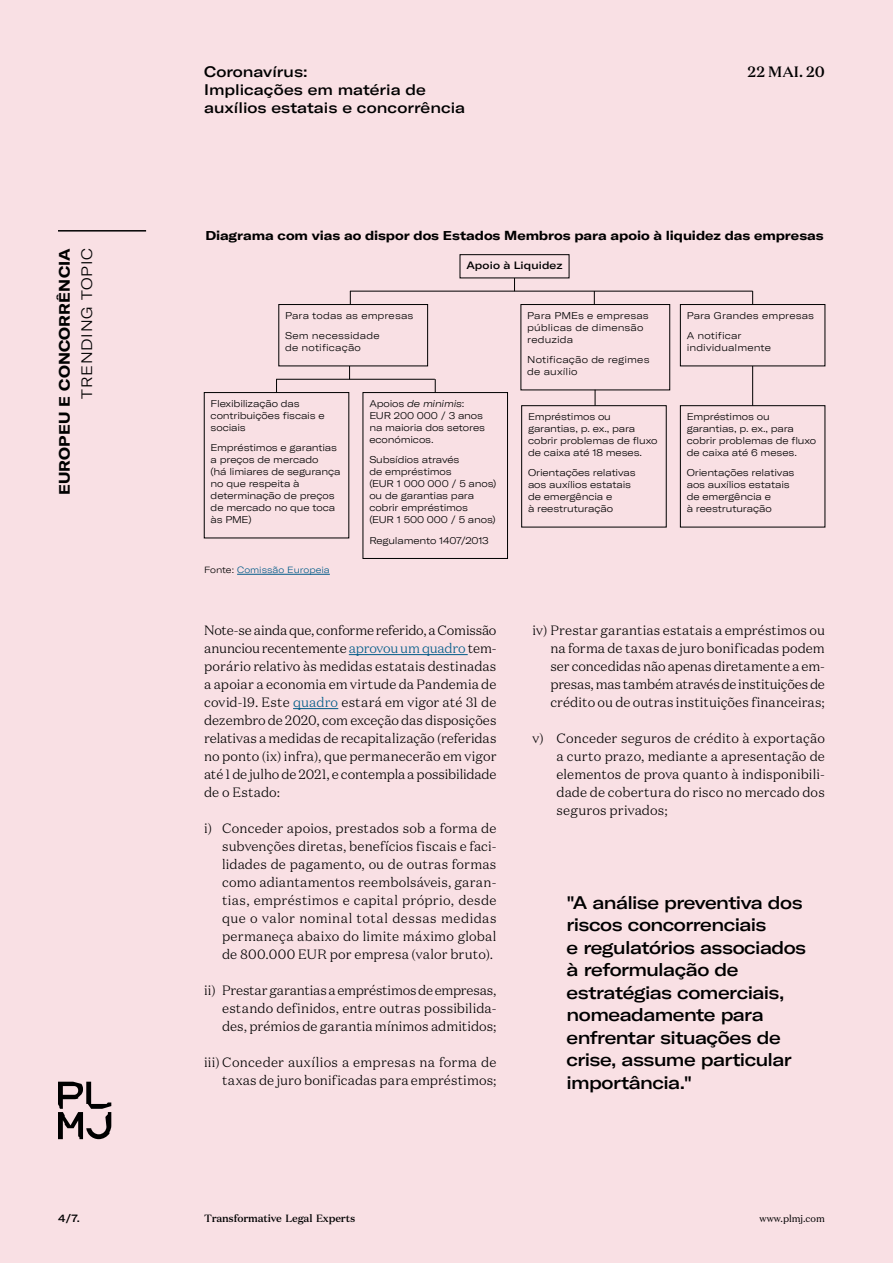
<style>
.page{position:relative;width:893px;height:1263px;background:#f9e0e4}
.page>*{position:absolute;margin:0;border:0;box-sizing:border-box;transform-origin:0 0}
.t1{font:500 expanded 18px/22.5px "GT America";letter-spacing:-.03em;color:#000}
.t2{font:500 expanded 15px/18px "GT America";color:#000}
.t3{font:700 expanded 15px "GT America";letter-spacing:.01em;color:#000}
.t4{font:300 expanded 15px "GT America";letter-spacing:.05em;color:#000}
.t5{font:500 15px "Domaine Text";color:#000}
.t6{font:300 13.5px/18px "Domaine Text";letter-spacing:.005em;color:#000;text-align:justify}
.t7{font:700 expanded 12.75px "GT America";letter-spacing:-.005em;color:#000}
.t8{font:500 10.5px "Domaine Text";letter-spacing:-.02em;color:#000}
.t9{font:500 expanded 10.5px "GT America";letter-spacing:.01em;color:#000}
.t10{font:300 expanded 9.75px/12px "GT America";letter-spacing:-.01em;color:#000}
.t11{font:300 expanded 9.75px/12px "GT America";letter-spacing:.01em;color:#000}
.t12{font:300 expanded 9.75px "GT America";letter-spacing:.015em;color:#000}
.t13{font:9.75px "Domaine Text";color:#000}
.t14{font:300 expanded 9px "GT America";color:#005b88}
.s1{color:#000}
.s2{font-style:italic}
.s3{color:#005b88}
</style>
<div class="page">
<hr style="left:349px;top:654px;width:119px;height:1px;background:#005b88">
<hr style="left:293px;top:708px;width:45px;height:1px;background:#005b88">
<div style="left:521px;top:405px;width:146px;height:122px;border:1px solid #000"></div>
<div style="left:680px;top:405px;width:145px;height:122px;border:1px solid #000"></div>
<div style="left:460px;top:254px;width:109px;height:24px;border:1px solid #000"></div>
<div style="left:278px;top:304px;width:150px;height:62px;border:1px solid #000"></div>
<div style="left:520px;top:304px;width:150px;height:86px;border:1px solid #000"></div>
<div style="left:680px;top:304px;width:145px;height:62px;border:1px solid #000"></div>
<div style="left:363px;top:392px;width:145px;height:167px;border:1px solid #000"></div>
<svg style="left:514px;top:278px;width:1px;height:13px"></svg>
<svg style="left:594px;top:292px;width:1px;height:12px"></svg>
<svg style="left:350px;top:292px;width:1px;height:12px"></svg>
<svg style="left:752px;top:292px;width:1px;height:12px"></svg>
<hr style="left:350px;top:291px;width:403px;height:1px;background:#000">
<svg style="left:349px;top:366px;width:1px;height:13px"></svg>
<svg style="left:435px;top:379px;width:1px;height:13px"></svg>
<svg style="left:595px;top:390px;width:1px;height:16px"></svg>
<hr style="left:752px;top:366px;width:1px;height:40px;background:#000">
<svg style="left:276px;top:380px;width:1px;height:12px"></svg>
<hr style="left:276px;top:379px;width:159px;height:1px;background:#000">
<hr style="left:237px;top:574px;width:93px;height:1px;background:#005b88">
<hr style="left:58px;top:230px;width:88px;height:2px;background:#000">
<svg style="left:58px;top:1082px;width:53px;height:57px"></svg>
<p class="t3" style="left:55px;top:495px;width:249px;rotate:-90deg">EUROPEU E CONCORRÊNCIA</p>
<p class="t4" style="left:78px;top:399px;width:152px;rotate:-90deg">TRENDING TOPIC</p>
<p class="t9" style="left:58px;top:1211px;width:23px">4/7.</p>
<p class="t2" style="left:204px;top:63px;width:105px">Coronavírus:</p>
<p class="t5" style="left:747px;top:62px;width:79px">22 MAI. 20</p>
<p class="t2" style="left:204px;top:81px;width:263px">Implicações em matéria de auxílios estatais e concorrência</p>
<p class="t7" style="left:205px;top:227px;width:620px">Diagrama com vias ao dispor dos Estados Membros para apoio à liquidez das empresas</p>
<p class="t11" style="left:285px;top:305px;width:130px;line-height:20.5px">Para todas as empresas<br>Sem necessidade</p>
<p class="t12" style="left:285px;top:342px;width:77px">de notificação</p>
<p class="t9" style="left:466px;top:259px;width:98px">Apoio à Liquidez</p>
<p class="t11" style="left:527px;top:309px;width:123px">Para PMEs e empresas públicas de dimensão reduzida</p>
<p class="t11" style="left:527px;top:354px;width:124px">Notificação de regimes de auxílio</p>
<p class="t10" style="left:211px;top:397px;width:115px">Flexibilização das contribuições fiscais e sociais</p>
<p class="t10" style="left:211px;top:442px;width:131px">Empréstimos e garantias a preços de mercado<br>(há limiares de segurança no que respeita à determinação de preços de mercado no que toca às PME)</p>
<p class="t14" style="left:204px;top:564px;width:127px"><span class="s1">Fonte:</span> Comissão Europeia</p>
<p class="t10" style="left:369px;top:397px;width:117px">Apoios <span class="s2">de minimis</span>:<br>EUR 200 000 / 3 anos na maioria dos setores económicos.</p>
<p class="t10" style="left:369px;top:454px;width:129px">Subsídios através<br>de empréstimos<br>(EUR 1 000 000 / 5 anos) ou de garantias para cobrir empréstimos<br>(EUR 1 500 000 / 5 anos)</p>
<p class="t10" style="left:369px;top:534px;width:121px">Regulamento 1407/2013</p>
<p class="t10" style="left:528px;top:410px;width:131px">Empréstimos ou garantias, p. ex., para cobrir problemas de fluxo de caixa até 18 meses.</p>
<p class="t10" style="left:528px;top:467px;width:109px">Orientações relativas aos auxílios estatais de emergência e<br>à reestruturação</p>
<p class="t11" style="left:687px;top:305px;width:129px;line-height:20.5px">Para Grandes empresas<br>A notificar</p>
<p class="t10" style="left:687px;top:342px;width:86px">individualmente</p>
<p class="t10" style="left:687px;top:410px;width:131px">Empréstimos ou garantias, p. ex., para cobrir problemas de fluxo de caixa até 6 meses.</p>
<p class="t10" style="left:687px;top:467px;width:109px">Orientações relativas aos auxílios estatais de emergência e<br>à reestruturação</p>
<p class="t6" style="left:204px;top:621px;width:294px">Note-se ainda que, conforme referido, a Comissão anunciou recentemente <span class="s3">aprovou um quadro</span> tem&shy;porário relativo às medidas estatais destinadas a apoiar a economia em virtude da Pandemia de covid-19. Este <span class="s3">quadro</span> estará em vigor até 31 de dezembro de 2020, com exceção das disposições relativas a medidas de recapitalização (referidas no ponto (ix) infra), que permanecerão em vigor até 1 de julho de 2021, e contempla a possibilidade de o Estado:</p>
<p class="t6" style="left:222px;top:819px;width:276px;text-indent:-18px">i) Conceder apoios, prestados sob a forma de subvenções diretas, benefícios fiscais e faci&shy;lidades de pagamento, ou de outras formas como adiantamentos reembolsáveis, garan&shy;tias, empréstimos e capital próprio, desde que o valor nominal total dessas medidas permaneça abaixo do limite máximo global de 800.000 EUR por empresa (valor bruto).</p>
<p class="t6" style="left:222px;top:981px;width:276px;text-indent:-18px">ii) Prestar garantias a empréstimos de empresas, estando definidos, entre outras possibilida&shy;des, prémios de garantia mínimos admitidos;</p>
<p class="t6" style="left:204px;top:1053px;width:294px;text-align:right">iii) Conceder auxílios a empresas na forma de taxas de juro bonificadas para empréstimos;</p>
<p class="t6" style="left:550px;top:621px;width:276px;text-indent:-18px">iv) Prestar garantias estatais a empréstimos ou na forma de taxas de juro bonificadas podem ser concedidas não apenas diretamente a em&shy;presas, mas também através de instituições de crédito ou de outras instituições financeiras;</p>
<p class="t6" style="left:556px;top:729px;width:270px;text-indent:-24px">v) Conceder seguros de crédito à exportação a curto prazo, mediante a apresentação de elementos de prova quanto à indisponibili&shy;dade de cobertura do risco no mercado dos seguros privados;</p>
<h1 class="t1" style="left:567px;top:891px;width:241px">"A análise preventiva dos riscos concorrenciais<br>e regulatórios associados à reformulação de estratégias comerciais, nomeadamente para enfrentar situações de crise, assume particular importância."</h1>
<p class="t8" style="left:204px;top:1211px;width:153px">Transformative Legal Experts</p>
<p class="t13" style="left:760px;top:1212px;width:67px">www.plmj.com</p>
</div>
